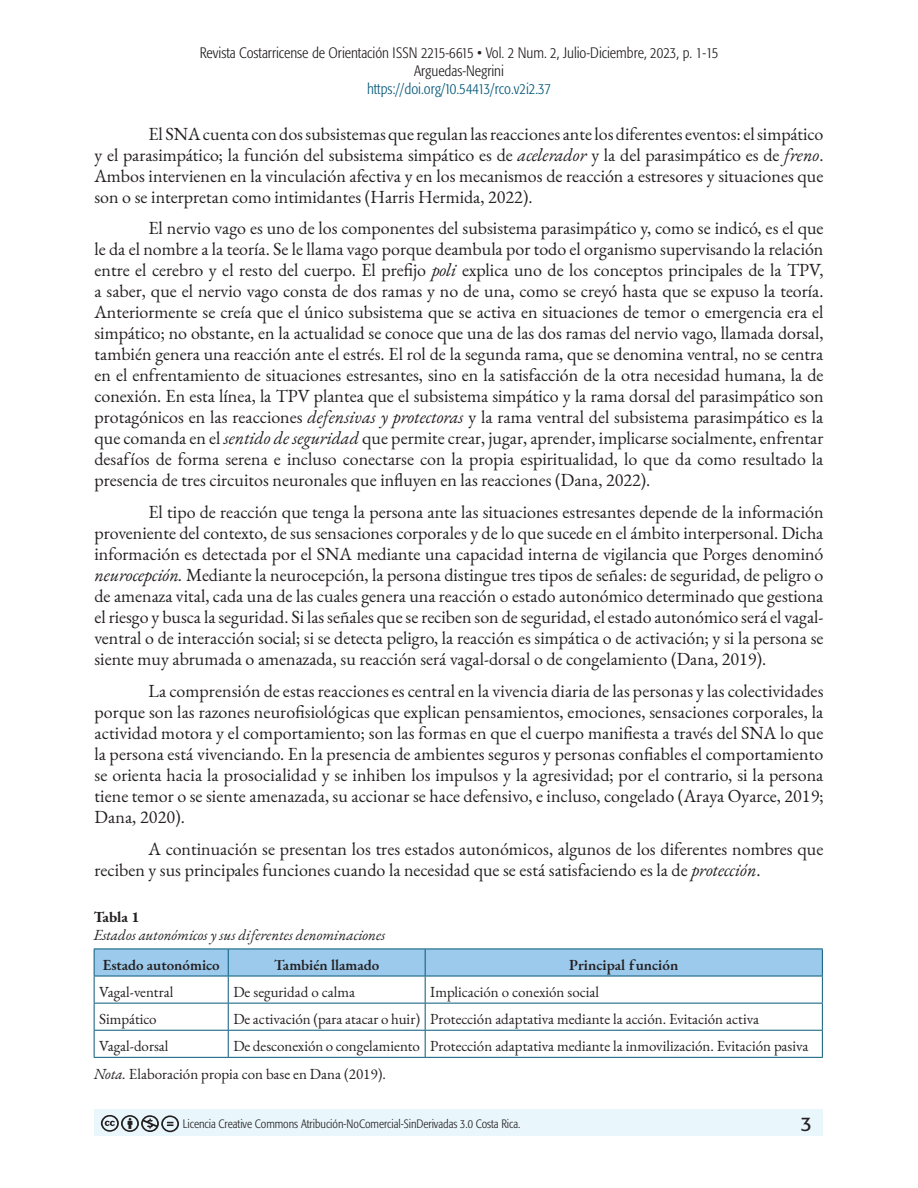
<style>
.page{position:relative;width:918px;height:1188px;background:#fff}
.page>*{position:absolute;margin:0;border:0;box-sizing:border-box;transform-origin:0 0}
.t1{font:19.5px "Formata";color:#231f20}
.TEXTO-CONTINUO{font:18px/21px "EB Garamond";color:#231f20;text-align:justify}
.t2{font:15px "EB Garamond";color:#231f20}
.t3{font:300 condensed 15px/18px "Formata";color:#231f20;text-align:center}
.t4{font:italic 15px "EB Garamond";color:#231f20}
.t5{font:600 15px "EB Garamond";color:#231f20}
.t6{font:300 condensed 15px "Formata";color:#07597a}
.t7{font:700 15px "EB Garamond";letter-spacing:-.005em;color:#231f20}
.t8{font:300 condensed 12px "Formata";color:#231f20}
.s1{font-style:italic}
</style>
<div class="page">
<div style="left:94px;top:1110px;width:730px;height:26px;background:#e9f6fb"></div>
<svg style="left:101px;top:1115px;width:78px;height:17px"></svg>
<svg style="left:94px;top:949px;width:729px;height:108px"></svg>
<hr style="left:94px;top:1057px;width:134px;height:1px;background:#07597a">
<hr style="left:228px;top:1057px;width:197px;height:1px;background:#07597a">
<hr style="left:425px;top:1057px;width:398px;height:1px;background:#07597a">
<p class="t3" style="left:200px;top:44px;width:520px">Revista Costarricense de Orientación ISSN 2215-6615 • Vol. 2 Num. 2, Julio-Diciembre, 2023, p. 1-15<br>Arguedas-Negrini</p>
<p class="t6" style="left:367px;top:80px;width:185px">https://doi.org/10.54413/rco.v2i2.37</p>
<p class="TEXTO-CONTINUO" style="left:94px;top:123px;width:731px;text-indent:54px">El SNA cuenta con dos subsistemas que regulan las reacciones ante los diferentes eventos: el simpático y el parasimpático; la función del subsistema simpático es de <span class="s1">acelerador</span> y la del parasimpático es de <span class="s1">freno</span>.<br>Ambos intervienen en la vinculación afectiva y en los mecanismos de reacción a estresores y situaciones que son o se interpretan como intimidantes (Harris Hermida, 2022).</p>
<p class="TEXTO-CONTINUO" style="left:94px;top:218px;width:731px;text-indent:54px">El nervio vago es uno de los componentes del subsistema parasimpático y, como se indicó, es el que le da el nombre a la teoría. Se le llama vago porque deambula por todo el organismo supervisando la relación entre el cerebro y el resto del cuerpo. El prefijo <span class="s1">poli</span> explica uno de los conceptos principales de la TPV, a saber, que el nervio vago consta de dos ramas y no de una, como se creyó hasta que se expuso la teoría.<br>Anteriormente se creía que el único subsistema que se activa en situaciones de temor o emergencia era el simpático; no obstante, en la actualidad se conoce que una de las dos ramas del nervio vago, llamada dorsal, también genera una reacción ante el estrés. El rol de la segunda rama, que se denomina ventral, no se centra en el enfrentamiento de situaciones estresantes, sino en la satisfacción de la otra necesidad humana, la de conexión. En esta línea, la TPV plantea que el subsistema simpático y la rama dorsal del parasimpático son protagónicos en las reacciones <span class="s1">defensivas y protectoras</span> y la rama ventral del subsistema parasimpático es la que comanda en el <span class="s1">sentido de seguridad</span> que permite crear, jugar, aprender, implicarse socialmente, enfrentar desafíos de forma serena e incluso conectarse con la propia espiritualidad, lo que da como resultado la presencia de tres circuitos neuronales que influyen en las reacciones (Dana, 2022).</p>
<p class="TEXTO-CONTINUO" style="left:94px;top:502px;width:731px;text-indent:54px">El tipo de reacción que tenga la persona ante las situaciones estresantes depende de la información proveniente del contexto, de sus sensaciones corporales y de lo que sucede en el ámbito interpersonal. Dicha información es detectada por el SNA mediante una capacidad interna de vigilancia que Porges denominó <span class="s1">neurocepción.</span> Mediante la neurocepción, la persona distingue tres tipos de señales: de seguridad, de peligro o de amenaza vital, cada una de las cuales genera una reacción o estado autonómico determinado que gestiona el riesgo y busca la seguridad. Si las señales que se reciben son de seguridad, el estado autonómico será el vagal&shy;ventral o de interacción social; si se detecta peligro, la reacción es simpática o de activación; y si la persona se siente muy abrumada o amenazada, su reacción será vagal-dorsal o de congelamiento (Dana, 2019).</p>
<p class="TEXTO-CONTINUO" style="left:94px;top:681px;width:731px;text-indent:54px">La comprensión de estas reacciones es central en la vivencia diaria de las personas y las colectividades porque son las razones neurofisiológicas que explican pensamientos, emociones, sensaciones corporales, la actividad motora y el comportamiento; son las formas en que el cuerpo manifiesta a través del SNA lo que la persona está vivenciando. En la presencia de ambientes seguros y personas confiables el comportamiento se orienta hacia la prosocialidad y se inhiben los impulsos y la agresividad; por el contrario, si la persona tiene temor o se siente amenazada, su accionar se hace defensivo, e incluso, congelado (Araya Oyarce, 2019; Dana, 2020).</p>
<p class="TEXTO-CONTINUO" style="left:94px;top:838px;width:731px;text-indent:54px">A continuación se presentan los tres estados autonómicos, algunos de los diferentes nombres que reciben y sus principales funciones cuando la necesidad que se está satisfaciendo es la de <span class="s1">protección</span>.</p>
<p class="t7" style="left:94px;top:907px;width:47px">Tabla 1</p>
<p class="t4" style="left:94px;top:925px;width:293px">Estados autonómicos y sus diferentes denominaciones</p>
<p class="t5" style="left:103px;top:955px;width:118px">Estado autonómico</p>
<p class="t5" style="left:274px;top:955px;width:107px">También llamado</p>
<p class="t5" style="left:569px;top:955px;width:111px">Principal función</p>
<p class="t2" style="left:99px;top:982px;width:76px">Vagal-ventral</p>
<p class="t2" style="left:233px;top:982px;width:123px">De seguridad o calma</p>
<p class="t2" style="left:430px;top:982px;width:170px">Implicación o conexión social</p>
<p class="t2" style="left:99px;top:1009px;width:59px">Simpático</p>
<p class="t2" style="left:233px;top:1009px;width:188px">De activación (para atacar o huir)</p>
<p class="t2" style="left:430px;top:1009px;width:330px">Protección adaptativa mediante la acción. Evitación activa</p>
<p class="t2" style="left:99px;top:1037px;width:71px">Vagal-dorsal</p>
<p class="t2" style="left:233px;top:1037px;width:188px">De desconexión o congelamiento</p>
<p class="t2" style="left:430px;top:1037px;width:380px">Protección adaptativa mediante la inmovilización. Evitación pasiva</p>
<p class="t2" style="left:94px;top:1064px;width:294px"><span class="s1">Nota.</span> Elaboración propia con base en Dana (2019).</p>
<p class="t8" style="left:183px;top:1117px;width:339px">Licencia Creative Commons Atribución-NoComercial-SinDerivadas 3.0 Costa Rica.</p>
<p class="t1" style="left:801px;top:1112px;width:13px">3</p>
</div>
